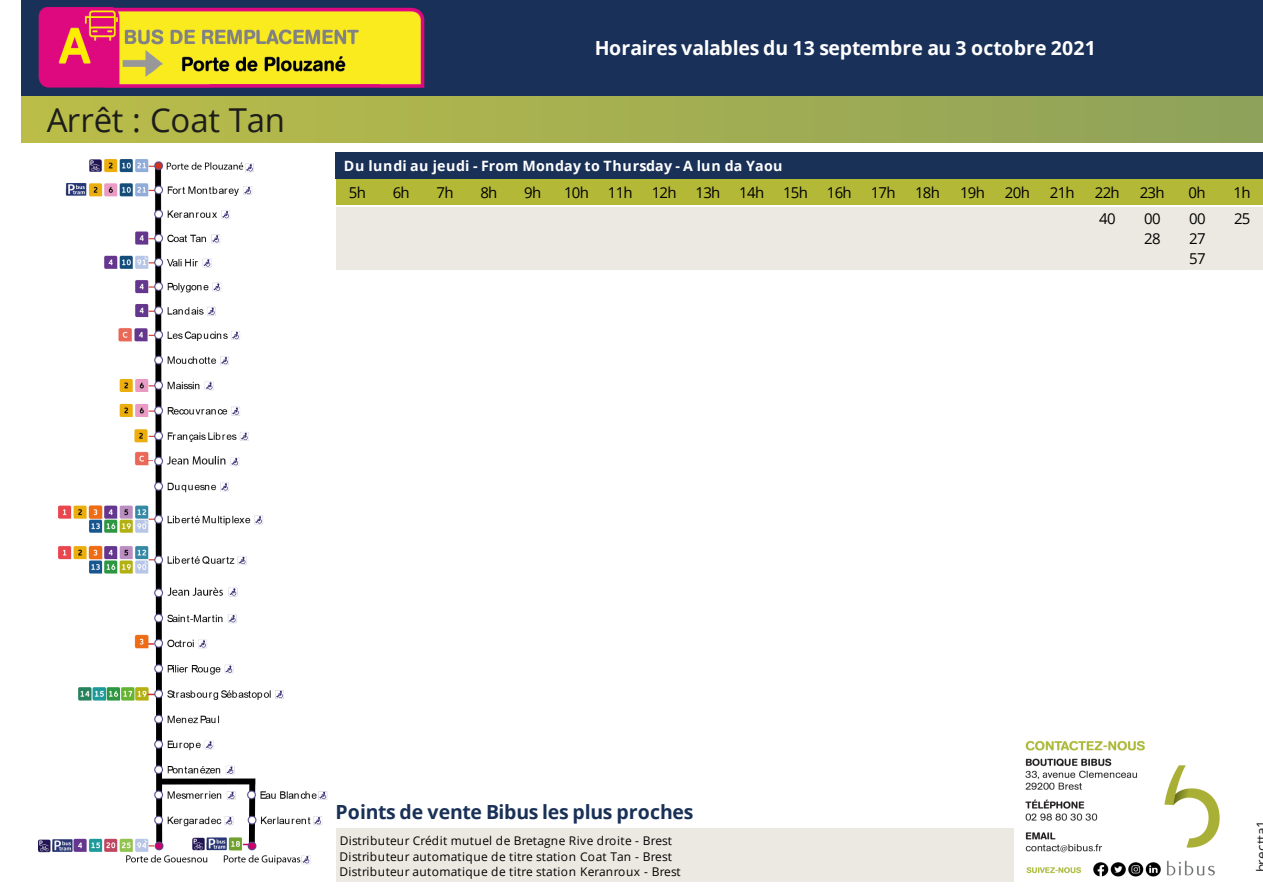
<style>
.page{position:relative;width:1263px;height:893px;background:#fff}
.page>*{position:absolute;margin:0;border:0;box-sizing:border-box;transform-origin:0 0}
.t1{font:33px "Open Sans";letter-spacing:-.01em;color:#1d1d1b}
.t2{font:700 19.5px "Open Sans";color:#fff}
.t3{font:700 19.5px "Open Sans";letter-spacing:-.015em;color:#193057}
.t4{font:15px/20.2px "Open Sans";letter-spacing:-.045em;color:#000}
.t5{font:700 14.25px "Open Sans";letter-spacing:.02em;color:#fff}
.t6{font:13.5px "Open Sans";color:#231f20}
.t7{font:12px/15.8px "Open Sans";letter-spacing:.02em;color:#000}
</style>
<div class="page">
<div style="left:21px;top:0;width:1242px;height:97px;background:#193058"></div>
<img style="left:38px;top:8px;width:387px;height:80px">
<div style="left:21px;top:97px;width:1242px;height:46px;background:linear-gradient(to right,#bbbd48,#8ea25b)"></div>
<img style="left:38px;top:159px;width:298px;height:706px">
<div style="left:336px;top:152px;width:927px;height:27px;background:#193057"></div>
<div style="left:336px;top:179px;width:44px;height:27px;background:#b3b837"></div>
<div style="left:380px;top:179px;width:43px;height:27px;background:#b3b837"></div>
<div style="left:423px;top:179px;width:44px;height:27px;background:#b3b837"></div>
<div style="left:467px;top:179px;width:44px;height:27px;background:#b3b837"></div>
<div style="left:511px;top:179px;width:44px;height:27px;background:#b3b837"></div>
<div style="left:555px;top:179px;width:44px;height:27px;background:#b3b837"></div>
<div style="left:599px;top:179px;width:43px;height:27px;background:#b3b837"></div>
<div style="left:642px;top:179px;width:44px;height:27px;background:#b3b837"></div>
<div style="left:686px;top:179px;width:44px;height:27px;background:#b3b837"></div>
<div style="left:730px;top:179px;width:44px;height:27px;background:#b3b837"></div>
<div style="left:774px;top:179px;width:44px;height:27px;background:#b3b837"></div>
<div style="left:818px;top:179px;width:44px;height:27px;background:#b3b837"></div>
<div style="left:862px;top:179px;width:43px;height:27px;background:#b3b837"></div>
<div style="left:905px;top:179px;width:45px;height:27px;background:#b3b837"></div>
<div style="left:950px;top:179px;width:45px;height:27px;background:#b3b837"></div>
<div style="left:995px;top:179px;width:45px;height:27px;background:#b3b837"></div>
<div style="left:1040px;top:179px;width:45px;height:27px;background:#b3b837"></div>
<div style="left:1085px;top:179px;width:45px;height:27px;background:#b3b837"></div>
<div style="left:1130px;top:179px;width:45px;height:27px;background:#b3b837"></div>
<div style="left:1175px;top:179px;width:45px;height:27px;background:#b3b837"></div>
<div style="left:1220px;top:179px;width:43px;height:27px;background:#b3b837"></div>
<div style="left:336px;top:206px;width:44px;height:64px;background:#ebe9e1"></div>
<div style="left:380px;top:206px;width:43px;height:64px;background:#ebe9e1"></div>
<div style="left:423px;top:206px;width:44px;height:64px;background:#ebe9e1"></div>
<div style="left:467px;top:206px;width:44px;height:64px;background:#ebe9e1"></div>
<div style="left:511px;top:206px;width:44px;height:64px;background:#ebe9e1"></div>
<div style="left:555px;top:206px;width:44px;height:64px;background:#ebe9e1"></div>
<div style="left:599px;top:206px;width:43px;height:64px;background:#ebe9e1"></div>
<div style="left:642px;top:206px;width:44px;height:64px;background:#ebe9e1"></div>
<div style="left:686px;top:206px;width:44px;height:64px;background:#ebe9e1"></div>
<div style="left:730px;top:206px;width:44px;height:64px;background:#ebe9e1"></div>
<div style="left:774px;top:206px;width:44px;height:64px;background:#ebe9e1"></div>
<div style="left:818px;top:206px;width:44px;height:64px;background:#ebe9e1"></div>
<div style="left:862px;top:206px;width:43px;height:64px;background:#ebe9e1"></div>
<div style="left:905px;top:206px;width:45px;height:64px;background:#ebe9e1"></div>
<div style="left:950px;top:206px;width:45px;height:64px;background:#ebe9e1"></div>
<div style="left:995px;top:206px;width:45px;height:64px;background:#ebe9e1"></div>
<div style="left:1040px;top:206px;width:45px;height:64px;background:#ebe9e1"></div>
<div style="left:1085px;top:206px;width:45px;height:64px;background:#ebe9e1"></div>
<div style="left:1130px;top:206px;width:45px;height:64px;background:#ebe9e1"></div>
<div style="left:1175px;top:206px;width:45px;height:64px;background:#ebe9e1"></div>
<div style="left:1220px;top:206px;width:43px;height:64px;background:#ebe9e1"></div>
<hr style="left:1220px;top:206px;width:43px;height:1px;background:#fff">
<hr style="left:1175px;top:206px;width:45px;height:1px;background:#fff">
<hr style="left:1130px;top:206px;width:45px;height:1px;background:#fff">
<hr style="left:1085px;top:206px;width:45px;height:1px;background:#fff">
<hr style="left:1040px;top:206px;width:45px;height:1px;background:#fff">
<hr style="left:995px;top:206px;width:45px;height:1px;background:#fff">
<hr style="left:950px;top:206px;width:45px;height:1px;background:#fff">
<hr style="left:905px;top:206px;width:45px;height:1px;background:#fff">
<hr style="left:862px;top:206px;width:43px;height:1px;background:#fff">
<hr style="left:818px;top:206px;width:44px;height:1px;background:#fff">
<hr style="left:774px;top:206px;width:44px;height:1px;background:#fff">
<hr style="left:730px;top:206px;width:44px;height:1px;background:#fff">
<hr style="left:686px;top:206px;width:44px;height:1px;background:#fff">
<hr style="left:642px;top:206px;width:44px;height:1px;background:#fff">
<hr style="left:599px;top:206px;width:43px;height:1px;background:#fff">
<hr style="left:555px;top:206px;width:44px;height:1px;background:#fff">
<hr style="left:511px;top:206px;width:44px;height:1px;background:#fff">
<hr style="left:467px;top:206px;width:44px;height:1px;background:#fff">
<hr style="left:423px;top:206px;width:44px;height:1px;background:#fff">
<hr style="left:380px;top:206px;width:43px;height:1px;background:#fff">
<hr style="left:336px;top:206px;width:44px;height:1px;background:#fff">
<div style="left:336px;top:828px;width:677px;height:54px;background:#ebe9e1"></div>
<img style="left:1025px;top:740px;width:195px;height:137px">
<p class="t1" style="left:47px;top:97px;width:240px">Arrêt : Coat Tan</p>
<p class="t2" style="left:595px;top:34px;width:503px">Horaires valables du 13 septembre au 3 octobre 2021</p>
<p class="t5" style="left:344px;top:156px;width:440px">Du lundi au jeudi - From Monday to Thursday - A lun da Yaou</p>
<p class="t4" style="left:349px;top:182px;width:19px">5h</p>
<p class="t4" style="left:393px;top:182px;width:19px">6h</p>
<p class="t4" style="left:437px;top:182px;width:19px">7h</p>
<p class="t4" style="left:480px;top:182px;width:19px">8h</p>
<p class="t4" style="left:524px;top:182px;width:19px">9h</p>
<p class="t4" style="left:564px;top:182px;width:26px">10h</p>
<p class="t4" style="left:608px;top:182px;width:26px">11h</p>
<p class="t4" style="left:652px;top:182px;width:26px">12h</p>
<p class="t4" style="left:695px;top:182px;width:26px">13h</p>
<p class="t4" style="left:739px;top:182px;width:26px">14h</p>
<p class="t4" style="left:783px;top:182px;width:26px">15h</p>
<p class="t4" style="left:827px;top:182px;width:26px">16h</p>
<p class="t4" style="left:871px;top:182px;width:26px">17h</p>
<p class="t4" style="left:915px;top:182px;width:26px">18h</p>
<p class="t4" style="left:960px;top:182px;width:26px">19h</p>
<p class="t4" style="left:1005px;top:182px;width:26px">20h</p>
<p class="t4" style="left:1050px;top:182px;width:26px">21h</p>
<p class="t4" style="left:1095px;top:182px;width:26px">22h</p>
<p class="t4" style="left:1140px;top:182px;width:26px">23h</p>
<p class="t4" style="left:1188px;top:182px;width:19px">0h</p>
<p class="t4" style="left:1233px;top:182px;width:19px">1h</p>
<p class="t4" style="left:1099px;top:208px;width:18px">40</p>
<p class="t4" style="left:1144px;top:208px;width:18px">00<br>28</p>
<p class="t4" style="left:1189px;top:208px;width:18px;text-align:justify">00<br>27<br>57</p>
<p class="t4" style="left:1234px;top:208px;width:18px">25</p>
<p class="t3" style="left:335px;top:798px;width:360px">Points de vente Bibus les plus proches</p>
<p class="t7" style="left:340px;top:832px;width:343px">Distributeur Crédit mutuel de Bretagne Rive droite - Brest<br>Distributeur automatique de titre station Coat Tan - Brest<br>Distributeur automatique de titre station Keranroux - Brest</p>
<p class="t6" style="left:1252px;top:872px;width:54px;rotate:-90deg">br tt 1</p>
</div>
